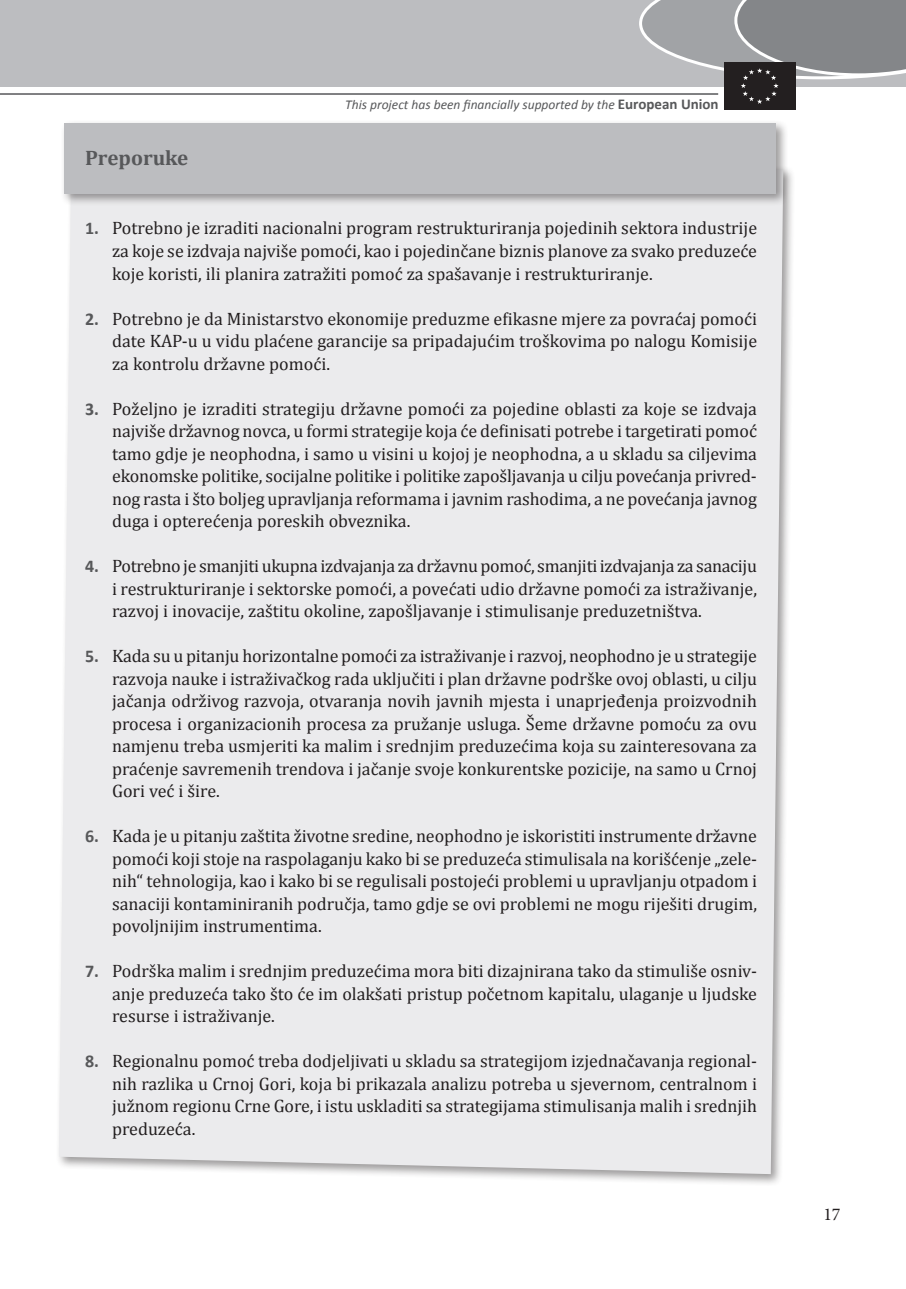
<style>
.page{position:relative;width:906px;height:1289px;background:#fff}
.page>*{position:absolute;margin:0;border:0;box-sizing:border-box;transform-origin:0 0}
.t1{font:700 21px "Cambria";color:#57585a}
.t2{font:18px/22.5px "Cambria";color:#231f20;text-align:justify}
.t3{font:18px "Minion Pro";color:#231f20}
.t4{font:italic 13.5px "Calibri";color:#57585a}
.s1{font-weight:700;font-style:normal;font-size:15px}
.s2{font-family:"Calibri";font-weight:700;color:#57585a}
</style>
<div class="page">
<div style="left:0;top:0;width:906px;height:87px;background:#bcbdc0"></div>
<hr style="left:0;top:93px;width:718px;height:2px;background:#57585a">
<div style="left:724px;top:63px;width:71px;height:47px;background:#231f20"></div>
<svg style="left:639px;top:0;width:267px;height:104px"></svg>
<div style="left:55px;top:148px;width:740px;height:1038px;background:#231f20;opacity:.45"></div>
<div style="left:59px;top:152px;width:724px;height:1022px;background:#ebebed"></div>
<div style="left:60px;top:119px;width:728px;height:87px;background:#231f20;opacity:.45"></div>
<div style="left:64px;top:123px;width:712px;height:71px;background:#bcbdc0"></div>
<p class="t1" style="left:85px;top:143px;width:105px">Preporuke</p>
<p class="t4" style="left:345px;top:95px;width:375px">This project has been financially supported by the <span class="s1">European Union</span></p>
<p class="t2" style="left:112px;top:217px;width:646px;text-indent:-27px"><span class="s2">1.</span> Potrebno je izraditi nacionalni program restrukturiranja pojedinih sektora industrije za koje se izdvaja najviše pomoći, kao i pojedinčane biznis planove za svako preduzeće koje koristi, ili planira zatražiti pomoć za spašavanje i restrukturiranje.</p>
<p class="t2" style="left:112px;top:307px;width:646px;text-indent:-27px"><span class="s2">2.</span> Potrebno je da Ministarstvo ekonomije preduzme efikasne mjere za povraćaj pomoći date KAP-u u vidu plaćene garancije sa pripadajućim troškovima po nalogu Komisije za kontrolu državne pomoći.</p>
<p class="t2" style="left:112px;top:397px;width:646px;text-indent:-27px"><span class="s2">3.</span> Poželjno je izraditi strategiju državne pomoći za pojedine oblasti za koje se izdvaja najviše državnog novca, u formi strategije koja će definisati potrebe i targetirati pomoć tamo gdje je neophodna, i samo u visini u kojoj je neophodna, a u skladu sa ciljevima ekonomske politike, socijalne politike i politike zapošljavanja u cilju povećanja privred&shy;nog rasta i što boljeg upravljanja reformama i javnim rashodima, a ne povećanja javnog duga i opterećenja poreskih obveznika.</p>
<p class="t2" style="left:112px;top:554px;width:646px;text-indent:-27px"><span class="s2">4.</span> Potrebno je smanjiti ukupna izdvajanja za državnu pomoć, smanjiti izdvajanja za sanaciju i restrukturiranje i sektorske pomoći, a povećati udio državne pomoći za istraživanje, razvoj i inovacije, zaštitu okoline, zapošljavanje i stimulisanje preduzetništva.</p>
<p class="t2" style="left:112px;top:644px;width:646px;text-indent:-27px"><span class="s2">5.</span> Kada su u pitanju horizontalne pomoći za istraživanje i razvoj, neophodno je u strategije razvoja nauke i istraživačkog rada uključiti i plan državne podrške ovoj oblasti, u cilju jačanja održivog razvoja, otvaranja novih javnih mjesta i unaprjeđenja proizvodnih procesa i organizacionih procesa za pružanje usluga. Šeme državne pomoću za ovu namjenu treba usmjeriti ka malim i srednjim preduzećima koja su zainteresovana za praćenje savremenih trendova i jačanje svoje konkurentske pozicije, na samo u Crnoj Gori već i šire.</p>
<p class="t2" style="left:112px;top:824px;width:646px;text-indent:-27px"><span class="s2">6.</span> Kada je u pitanju zaštita životne sredine, neophodno je iskoristiti instrumente državne pomoći koji stoje na raspolaganju kako bi se preduzeća stimulisala na korišćenje „zele&shy;nih“ tehnologija, kao i kako bi se regulisali postojeći problemi u upravljanju otpadom i sanaciji kontaminiranih područja, tamo gdje se ovi problemi ne mogu riješiti drugim, povoljnijim instrumentima.</p>
<p class="t2" style="left:112px;top:959px;width:646px;text-indent:-27px"><span class="s2">7.</span> Podrška malim i srednjim preduzećima mora biti dizajnirana tako da stimuliše osniv&shy;anje preduzeća tako što će im olakšati pristup početnom kapitalu, ulaganje u ljudske resurse i istraživanje.</p>
<p class="t2" style="left:112px;top:1049px;width:646px;text-indent:-27px"><span class="s2">8.</span> Regionalnu pomoć treba dodjeljivati u skladu sa strategijom izjednačavanja regional&shy;nih razlika u Crnoj Gori, koja bi prikazala analizu potreba u sjevernom, centralnom i južnom regionu Crne Gore, i istu uskladiti sa strategijama stimulisanja malih i srednjih preduzeća.</p>
<p class="t3" style="left:823px;top:1202px;width:19px">17</p>
</div>
